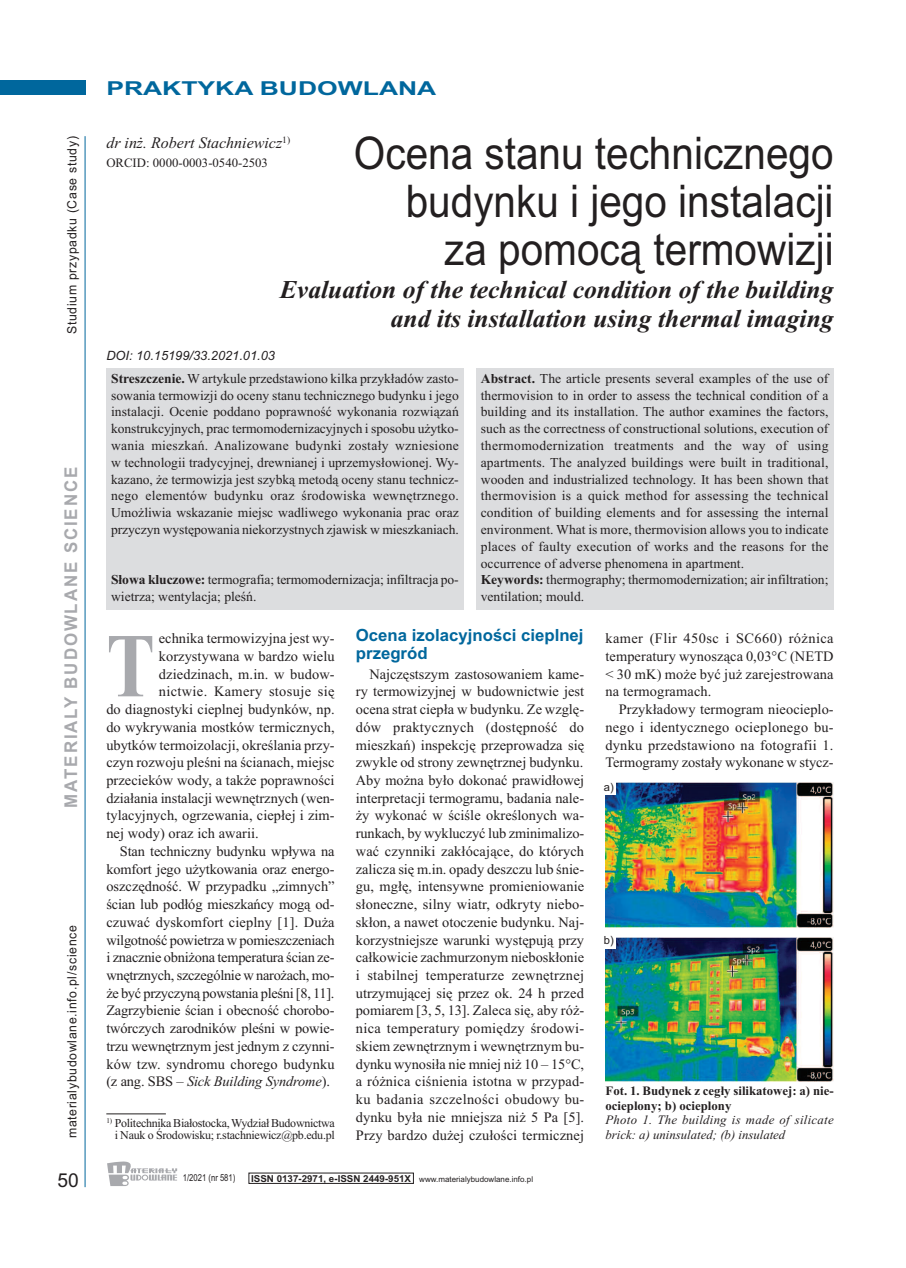
<style>
.page{position:relative;width:906px;height:1268px;background:#fff}
.page>*{position:absolute;margin:0;border:0;box-sizing:border-box;transform-origin:0 0}
.t1{font:700 91.05px "Times New Roman";color:#a8a9ad;scale:.8 1}
.t2{font:45px/48px "Arial";color:#231f20;text-align:right;scale:.9 1}
.t3{font:italic 700 25.65px/28.7px "Times New Roman";color:#231f20;text-align:right}
.t4{font:700 19.2px "Arial";color:#00679d;scale:1.38 1}
.t5{font:19.2px "Arial";color:#231f20}
.t6{font:700 17.55px "Arial";letter-spacing:.11em;color:#a8a9ad;scale:.96 1}
.t7{font:700 16.8px/17.7px "Arial";color:#00679d}
.t8{font:italic 16.05px "Times New Roman";color:#231f20}
.t9{font:14.4px/17.7px "Times New Roman";color:#231f20;text-align:justify}
.t10{font:14.4px "Times New Roman";letter-spacing:-.02em;color:#231f20}
.t11{font:italic 14.4px "Times New Roman";letter-spacing:-.01em;color:#231f20}
.t12{font:14.4px "Times New Roman";letter-spacing:.025em;color:#231f20}
.t13{font:13.65px/16.8px "Times New Roman";letter-spacing:.005em;color:#231f20}
.t14{font:italic 12.75px/14.4px "Times New Roman";letter-spacing:.02em;color:#231f20}
.t15{font:12.75px "Arial";letter-spacing:.055em;color:#231f20;scale:.96 1}
.t16{font:700 12.75px/14.4px "Times New Roman";color:#231f20}
.t17{font:italic 12.75px "Arial";color:#231f20}
.t18{font:12.75px "Times New Roman";color:#231f20}
.t19{font:12px "Times New Roman";letter-spacing:-.025em;color:#231f20}
.t20{font:11.25px "Arial";color:#231f20}
.t21{font:9.6px "Arial";color:#231f20;scale:.8 1}
.t22{font:7.95px "Arial";color:#231f20}
.s1{font-weight:700}
.s2{font-style:normal}
.s3{font-weight:700;font-size:9.6px}
</style>
<div class="page">
<div style="left:0;top:81px;width:85px;height:14px;background:#00679d"></div>
<hr style="left:85px;top:136px;width:1px;height:1050px;background:#00679d">
<svg style="left:107px;top:1161px;width:70px;height:24px"></svg>
<div style="left:106px;top:368px;width:357px;height:241px;background:#dcdddf"></div>
<div style="left:476px;top:367px;width:357px;height:242px;background:#dcdddf"></div>
<img style="left:605px;top:782px;width:228px;height:145px">
<img style="left:605px;top:937px;width:228px;height:144px">
<div style="left:604px;top:782px;width:11px;height:13px;background:#fff"></div>
<div style="left:604px;top:936px;width:11px;height:12px;background:#fff"></div>
<hr style="left:106px;top:1113px;width:60px;height:1px;background:#231f20">
<p class="t15" style="left:64px;top:334px;width:208px;rotate:-90deg">Studium przypadku (Case study)</p>
<p class="t6" style="left:61px;top:807px;width:356px;rotate:-90deg">MATERIALY BUDOWLANE SCIENCE</p>
<p class="t15" style="left:64px;top:1138px;width:223px;rotate:-90deg">materialybudowlane.info.pl/science</p>
<h3 class="t5" style="left:57px;top:1168px;width:23px">50</h3>
<h3 class="t4" style="left:106px;top:77px;width:241px">PRAKTYKA BUDOWLANA</h3>
<h2 class="t2" style="left:354px;top:129px;width:534px">Ocena stanu technicznego budynku i jego instalacji za pomocą termowizji</h2>
<h3 class="t3" style="left:280px;top:275px;width:555px">Evaluation of the technical condition of the building and its installation using thermal imaging</h3>
<p class="t8" style="left:106px;top:133px;width:185px">dr inż. Robert Stachniewicz<sup>1)</sup></p>
<p class="t18" style="left:106px;top:155px;width:163px">ORCID: 0000-0003-0540-2503</p>
<p class="t17" style="left:106px;top:348px;width:170px">DOI: 10.15199/33.2021.01.03</p>
<p class="t13" style="left:111px;top:369px;width:349px;text-align:justify"><span class="s1">Streszczenie.</span> W artykule przedstawiono kilka przykładów zasto&shy;sowania termowizji do oceny stanu technicznego budynku i jego instalacji. Ocenie poddano poprawność wykonania rozwiązań konstrukcyjnych, prac termomodernizacyjnych i sposobu użytko&shy;wania mieszkań. Analizowane budynki zostały wzniesione w technologii tradycyjnej, drewnianej i uprzemysłowionej. Wy&shy;kazano, że termowizja jest szybką metodą oceny stanu technicz&shy;nego elementów budynku oraz środowiska wewnętrznego.<br>Umożliwia wskazanie miejsc wadliwego wykonania prac oraz przyczyn występowania niekorzystnych zjawisk w mieszkaniach.</p>
<p class="t13" style="left:111px;top:571px;width:349px"><span class="s1">Słowa kluczowe:</span> termografia; termomodernizacja; infiltracja po&shy;wietrza; wentylacja; pleśń.</p>
<p class="t13" style="left:481px;top:369px;width:349px"><span class="s1">Abstract.</span> The article presents several examples of the use of thermovision to in order to assess the technical condition of a building and its installation. The author examines the factors, such as the correctness of constructional solutions, execution of thermomodernization treatments and the way of using apartments. The analyzed buildings were built in traditional, wooden and industrialized technology. It has been shown that thermovision is a quick method for assessing the technical condition of building elements and for assessing the internal environment. What is more, thermovision allows you to indicate places of faulty execution of works and the reasons for the occurrence of adverse phenomena in apartment.<br><span class="s1">Keywords:</span> thermography; thermomodernization; air infiltration; ventilation; mould.</p>
<h1 class="t1" style="left:106px;top:611px;width:62px">T</h1>
<p class="t9" style="left:159px;top:629px;width:177px">echnika termowizyjna jest wy-</p>
<p class="t9" style="left:159px;top:647px;width:177px">korzystywana w bardzo wielu</p>
<p class="t9" style="left:159px;top:664px;width:177px">dziedzinach, m.in. w budow-</p>
<p class="t12" style="left:159px;top:682px;width:177px">nictwie. Kamery stosuje się</p>
<p class="t9" style="left:106px;top:700px;width:230px">do diagnostyki cieplnej budynków, np.</p>
<p class="t9" style="left:106px;top:717px;width:230px">do wykrywania mostków termicznych,</p>
<p class="t9" style="left:106px;top:735px;width:230px">ubytków termoizolacji, określania przy-</p>
<p class="t9" style="left:106px;top:753px;width:230px">czyn rozwoju pleśni na ścianach, miejsc</p>
<p class="t9" style="left:106px;top:771px;width:230px">przecieków wody, a także poprawności</p>
<p class="t9" style="left:106px;top:788px;width:230px">działania instalacji wewnętrznych (wen-</p>
<p class="t9" style="left:106px;top:806px;width:230px">tylacyjnych, ogrzewania, ciepłej i zim-</p>
<p class="t9" style="left:106px;top:824px;width:154px">nej wody) oraz ich awarii.</p>
<p class="t9" style="left:120px;top:841px;width:216px">Stan techniczny budynku wpływa na</p>
<p class="t9" style="left:106px;top:859px;width:230px">komfort jego użytkowania oraz energo-</p>
<p class="t9" style="left:106px;top:877px;width:230px">oszczędność. W przypadku „zimnych”</p>
<p class="t9" style="left:106px;top:895px;width:230px">ścian lub podłóg mieszkańcy mogą od-</p>
<p class="t9" style="left:106px;top:912px;width:230px">czuwać dyskomfort cieplny [1]. Duża</p>
<p class="t9" style="left:106px;top:930px;width:230px">wilgotność powietrza w pomieszczeniach</p>
<p class="t9" style="left:106px;top:948px;width:230px">i znacznie obniżona temperatura ścian ze-</p>
<p class="t10" style="left:106px;top:966px;width:230px">wnętrznych, szczególnie w narożach, mo-</p>
<p class="t10" style="left:106px;top:984px;width:230px">że być przyczyną powstania pleśni [8, 11].</p>
<p class="t9" style="left:106px;top:1001px;width:230px">Zagrzybienie ścian i obecność chorobo-</p>
<p class="t9" style="left:106px;top:1019px;width:230px">twórczych zarodników pleśni w powie-</p>
<p class="t9" style="left:106px;top:1036px;width:230px">trzu wewnętrznym jest jednym z czynni-</p>
<p class="t9" style="left:106px;top:1054px;width:230px">ków tzw. syndromu chorego budynku</p>
<p class="t11" style="left:106px;top:1072px;width:225px"><span class="s2">(z ang. SBS –</span> Sick Building Syndrome<span class="s2">).</span></p>
<p class="t19" style="left:106px;top:1115px;width:230px"><sup>1)</sup> Politechnika Białostocka,Wydział Budownictwa</p>
<p class="t19" style="left:115px;top:1127px;width:222px">i Nauk o Środowisku; r.stachniewicz@pb.edu.pl</p>
<p class="t7" style="left:356px;top:626px;width:229px">Ocena izolacyjności cieplnej przegród</p>
<p class="t9" style="left:356px;top:664px;width:230px;text-indent:14px">Najczęstszym zastosowaniem kame&shy;ry termowizyjnej w budownictwie jest ocena strat ciepła w budynku. Ze wzglę&shy;dów praktycznych (dostępność do mieszkań) inspekcję przeprowadza się zwykle od strony zewnętrznej budynku.<br>Aby można było dokonać prawidłowej interpretacji termogramu, badania nale&shy;ży wykonać w ściśle określonych wa&shy;runkach, by wykluczyć lub zminimalizo&shy;wać czynniki zakłócające, do których zalicza się m.in. opady deszczu lub śnie&shy;gu, mgłę, intensywne promieniowanie słoneczne, silny wiatr, odkryty niebo&shy;skłon, a nawet otoczenie budynku. Naj&shy;korzystniejsze warunki występują przy całkowicie zachmurzonym nieboskłonie i stabilnej temperaturze zewnętrznej utrzymującej się przez ok. 24 h przed pomiarem [3, 5, 13]. Zaleca się, aby róż&shy;nica temperatury pomiędzy środowi&shy;skiem zewnętrznym i wewnętrznym bu&shy;dynku wynosiła nie mniej niż 10 – 15°C, a różnica ciśnienia istotna w przypad&shy;ku badania szczelności obudowy bu&shy;dynku była nie mniejsza niż 5 Pa [5].<br>Przy bardzo dużej czułości termicznej</p>
<p class="t21" style="left:183px;top:1171px;width:67px">1/2021 (nr 581)</p>
<p class="t22" style="left:251px;top:1174px;width:283px"><span class="s3">ISSN 0137-2971, e-ISSN 2449-951X</span> www.materialybudowlane.info.pl</p>
<p class="t9" style="left:605px;top:629px;width:230px">kamer (Flir 450sc i SC660) różnica temperatury wynosząca 0,03°C (NETD &lt; 30 mK) może być już zarejestrowana na termogramach.</p>
<p class="t9" style="left:605px;top:700px;width:230px;text-indent:13px">Przykładowy termogram nieocieplo&shy;nego i identycznego ocieplonego bu&shy;dynku przedstawiono na fotografii 1.<br>Termogramy zostały wykonane w stycz-</p>
<p class="t20" style="left:604px;top:780px;width:11px">a)</p>
<p class="t20" style="left:604px;top:933px;width:11px">b)</p>
<p class="t16" style="left:605px;top:1083px;width:230px">Fot. 1. Budynek z cegły silikatowej: a) nie&shy;ocieplony; b) ocieplony</p>
<p class="t14" style="left:605px;top:1112px;width:230px">Photo 1. The building is made of silicate brick: a) uninsulated; (b) insulated</p>
</div>
